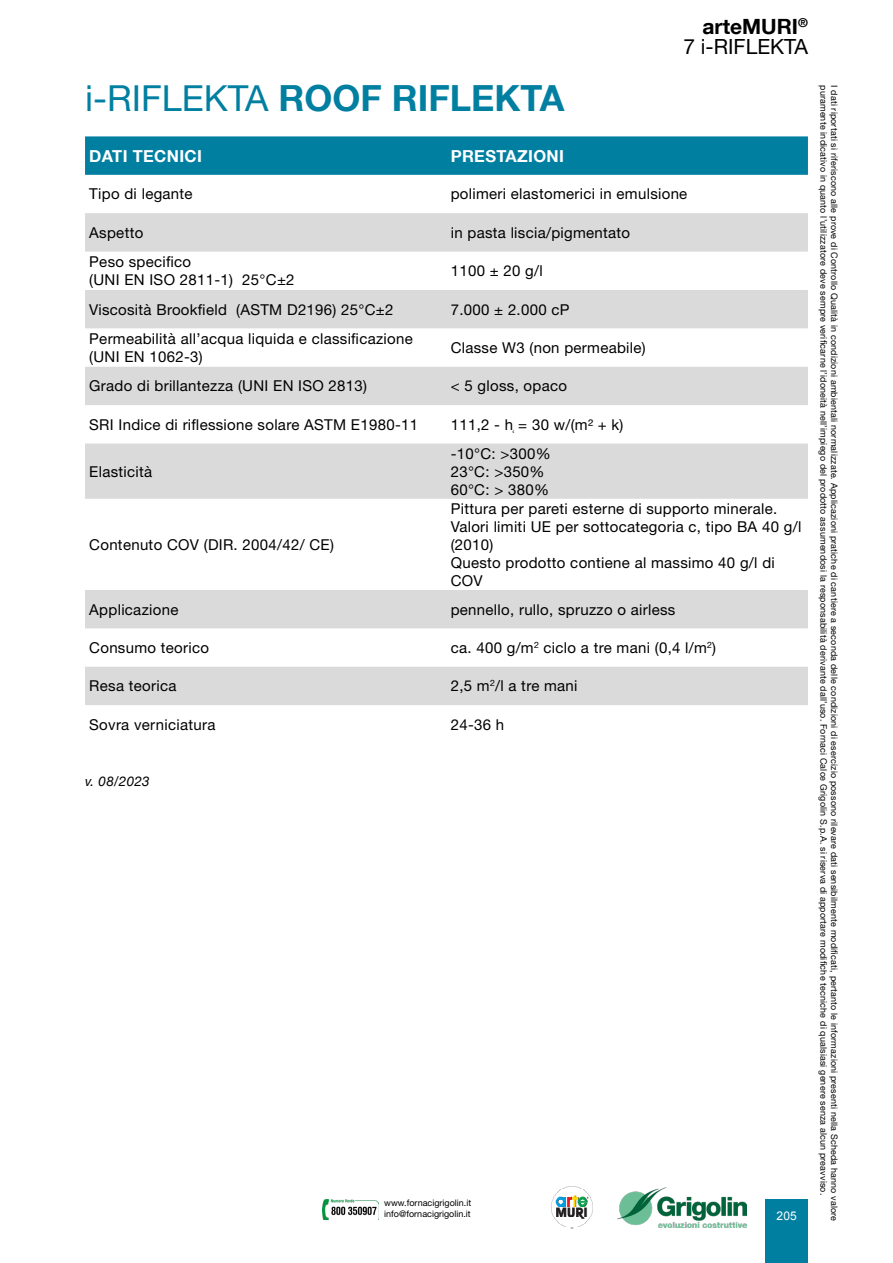
<style>
.page{position:relative;width:893px;height:1263px;background:#fff}
.page>*{position:absolute;margin:0;border:0;box-sizing:border-box;transform-origin:0 0}
.t1{font:700 36px "Helvetica Neue LT Com";color:#007fa1}
.t2{font:21px/19.5px "Helvetica Neue LT Com";color:#000;text-align:right}
.t3{font:700 16.5px "Helvetica Neue LT Com";letter-spacing:.02em;color:#fff}
.t4{font:15px/18px "Helvetica Neue LT Com";letter-spacing:.02em;color:#000}
.t5{font:italic 13.5px "Helvetica Neue LT Com";letter-spacing:.02em;color:#000}
.t6{font:12px "Arial";color:#fff}
.t7{font:9px "Helvetica Neue LT Com";letter-spacing:.02em;color:#000}
.t8{font:9px/10.8px "Helvetica Neue LT Com";color:#000}
.s1{font-weight:700}
.s2{font-weight:400}
.s3{font-family:"Arial"}
</style>
<div class="page">
<img style="left:617px;top:1187px;width:130px;height:40px">
<img style="left:551px;top:1186px;width:42px;height:43px">
<div style="left:765px;top:1199px;width:43px;height:64px;background:#007fa1"></div>
<img style="left:322px;top:1199px;width:57px;height:20px">
<div style="left:85px;top:136px;width:723px;height:39px;background:#007fa1"></div>
<svg style="left:85px;top:213px;width:723px;height:115px;fill:#dadada"></svg>
<svg style="left:85px;top:367px;width:723px;height:338px;fill:#e2e2e2"></svg>
<h2 class="t2" style="left:683px;top:16px;width:126px"><span class="s1">arteMURI</span><sup>®<br></sup>7 i-RIFLEKTA</h2>
<h1 class="t1" style="left:85px;top:75px;width:481px"><span class="s2">i-RIFLEKTA</span> ROOF RIFLEKTA</h1>
<p class="t3" style="left:89px;top:145px;width:114px">DATI TECNICI</p>
<p class="t3" style="left:451px;top:145px;width:115px">PRESTAZIONI</p>
<p class="t4" style="left:89px;top:185px;width:105px">Tipo di legante</p>
<p class="t4" style="left:451px;top:185px;width:238px">polimeri elastomerici in emulsione</p>
<p class="t4" style="left:89px;top:223px;width:56px">Aspetto</p>
<p class="t4" style="left:451px;top:223px;width:181px">in pasta liscia/pigmentato</p>
<p class="t4" style="left:89px;top:252px;width:207px">Peso specifico<br>(UNI EN ISO 2811-1) 25°C±2</p>
<p class="t4" style="left:451px;top:261px;width:94px">1100 ± 20 g/l</p>
<p class="t4" style="left:89px;top:300px;width:306px">Viscosità Brookfield (ASTM D2196) 25°C±2</p>
<p class="t4" style="left:451px;top:300px;width:120px">7.000 ± 2.000 cP</p>
<p class="t4" style="left:89px;top:329px;width:325px">Permeabilità all’acqua liquida e classificazione (UNI EN 1062-3)</p>
<p class="t4" style="left:451px;top:338px;width:197px">Classe W3 (non permeabile)</p>
<p class="t4" style="left:89px;top:377px;width:279px">Grado di brillantezza (UNI EN ISO 2813)</p>
<p class="t4" style="left:451px;top:377px;width:118px">&lt; 5 gloss, opaco</p>
<p class="t4" style="left:89px;top:415px;width:330px">SRI Indice di riflessione solare ASTM E1980-11</p>
<p class="t4" style="left:451px;top:415px;width:174px">111,2 - h<span class="s3">̜</span> = 30 w/(m² + k)</p>
<p class="t4" style="left:89px;top:462px;width:64px">Elasticità</p>
<p class="t4" style="left:451px;top:444px;width:102px">-10°C: &gt;300%<br>23°C: &gt;350%<br>60°C: &gt; 380%</p>
<p class="t4" style="left:89px;top:535px;width:246px">Contenuto COV (DIR. 2004/42/ CE)</p>
<p class="t4" style="left:451px;top:499px;width:352px">Pittura per pareti esterne di supporto minerale.<br>Valori limiti UE per sottocategoria c, tipo BA 40 g/l (2010)<br>Questo prodotto contiene al massimo 40 g/l di<br>COV</p>
<p class="t4" style="left:89px;top:600px;width:91px">Applicazione</p>
<p class="t4" style="left:451px;top:600px;width:226px">pennello, rullo, spruzzo o airless</p>
<p class="t4" style="left:89px;top:638px;width:121px">Consumo teorico</p>
<p class="t4" style="left:451px;top:638px;width:267px">ca. 400 g/m<sup>2</sup> ciclo a tre mani (0,4 l/m<sup>2</sup>)</p>
<p class="t4" style="left:89px;top:677px;width:89px">Resa teorica</p>
<p class="t4" style="left:451px;top:677px;width:128px">2,5 m<sup>2</sup>/l a tre mani</p>
<p class="t4" style="left:89px;top:715px;width:128px">Sovra verniciatura</p>
<p class="t4" style="left:451px;top:715px;width:55px">24-36 h</p>
<p class="t5" style="left:85px;top:773px;width:66px">v. 08/2023</p>
<p class="t8" style="left:384px;top:1197px;width:88px">www.fornacigrigolin.it info@fornacigrigolin.it</p>
<p class="t6" style="left:776px;top:1208px;width:22px">205</p>
<p class="t7" style="left:829px;top:85px;width:1112px;rotate:90deg">puramente indicativo in quanto l’utilizzatore deve sempre verificarne l’idoneità nell’impiego del prodotto assumendosi la responsabilità derivante dall’uso. Fornaci Calce Grigolin S.p.A. si riserva di apportare modifiche tecniche di qualsiasi genere senza alcun preavviso.</p>
<p class="t7" style="left:840px;top:85px;width:1138px;rotate:90deg">I dati riportati si riferiscono alle prove di Controllo Qualità in condizioni ambientali normalizzate. Applicazioni pratiche di cantiere a seconda delle condizioni di esercizio possono rilevare dati sensibilmente modificati, pertanto le informazioni presenti nella Scheda hanno valore</p>
</div>
